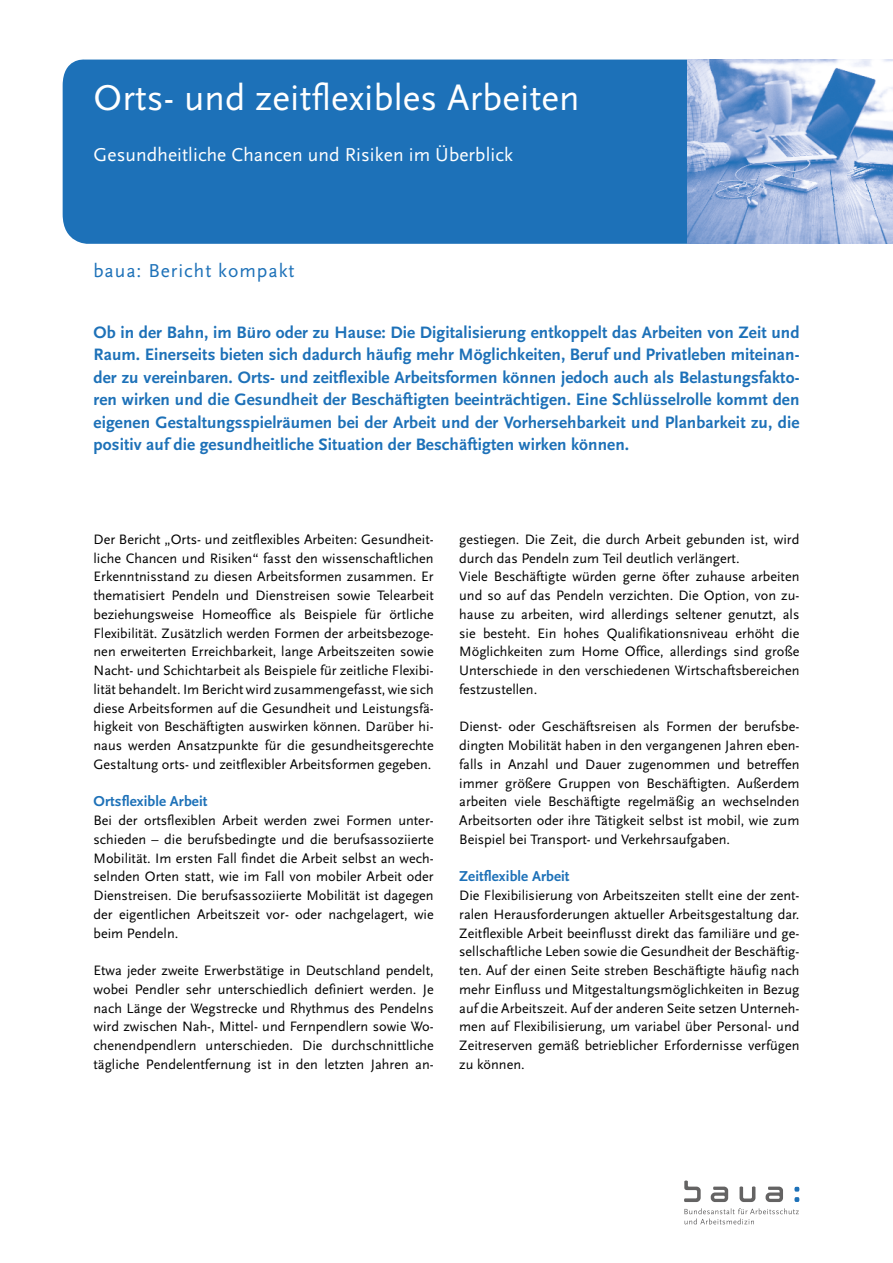
<style>
.page{position:relative;width:893px;height:1263px;background:#fff}
.page>*{position:absolute;margin:0;border:0;box-sizing:border-box;transform-origin:0 0}
._1_Titel_Head{font:37.5px "Scala Sans Pro";letter-spacing:.005em;color:#fff}
._1_Titel_Subhead{font:19.5px "Scala Sans Pro";letter-spacing:.005em;color:#fff}
.t1{font:19.5px "Scala Sans Pro";letter-spacing:.05em;color:#1d71b8}
._2_Abstract{font:700 17.25px/22.5px "Scala Sans Pro";letter-spacing:.005em;color:#1d71b8;text-align:justify}
._3_ZwHead_1{font:700 15px "Scala Sans Pro";letter-spacing:.005em;color:#1d71b8}
._3_Fließ{font:14.25px/18.8px "Scala Sans Pro";color:#000;text-align:justify}
</style>
<div class="page">
<svg style="left:794px;top:1187px;width:5px;height:15px"></svg>
<svg style="left:684px;top:1208px;width:115px;height:16px"></svg>
<svg style="left:684px;top:1180px;width:17px;height:22px"></svg>
<svg style="left:739px;top:1186px;width:16px;height:16px"></svg>
<svg style="left:711px;top:1186px;width:17px;height:16px"></svg>
<svg style="left:766px;top:1186px;width:17px;height:16px"></svg>
<div style="left:63px;top:59px;width:636px;height:185px;background:#1d71b8"></div>
<img style="left:687px;top:60px;width:206px;height:184px">
<p class="_1_Titel_Head" style="left:94px;top:76px;width:488px">Orts- und zeitflexibles Arbeiten</p>
<p class="_1_Titel_Subhead" style="left:94px;top:143px;width:421px">Gesundheitliche Chancen und Risiken im Überblick</p>
<h2 class="t1" style="left:93px;top:259px;width:203px">baua: Bericht kompakt</h2>
<p class="_2_Abstract" style="left:94px;top:321px;width:707px">Ob in der Bahn, im Büro oder zu Hause: Die Digitalisierung entkoppelt das Arbeiten von Zeit und Raum. Einerseits bieten sich dadurch häufig mehr Möglichkeiten, Beruf und Privatleben miteinan&shy;der zu vereinbaren. Orts- und zeitflexible Arbeitsformen können jedoch auch als Belastungsfakto&shy;ren wirken und die Gesundheit der Beschäftigten beeinträchtigen. Eine Schlüsselrolle kommt den eigenen Gestaltungsspielräumen bei der Arbeit und der Vorhersehbarkeit und Planbarkeit zu, die positiv auf die gesundheitliche Situation der Beschäftigten wirken können.</p>
<p class="_3_Fließ" style="left:94px;top:530px;width:342px">Der Bericht „Orts- und zeitflexibles Arbeiten: Gesundheit&shy;liche Chancen und Risiken“ fasst den wissenschaftlichen Erkenntnisstand zu diesen Arbeitsformen zusammen. Er thematisiert Pendeln und Dienstreisen sowie Telearbeit beziehungsweise Homeoffice als Beispiele für örtliche Flexibilität. Zusätzlich werden Formen der arbeitsbezoge&shy;nen erweiterten Erreichbarkeit, lange Arbeitszeiten sowie Nacht- und Schichtarbeit als Beispiele für zeitliche Flexibi&shy;lität behandelt. Im Bericht wird zusammengefasst, wie sich diese Arbeitsformen auf die Gesundheit und Leistungsfä&shy;higkeit von Beschäftigten auswirken können. Darüber hi&shy;naus werden Ansatzpunkte für die gesundheitsgerechte Gestaltung orts- und zeitflexibler Arbeitsformen gegeben.</p>
<p class="_3_ZwHead_1" style="left:94px;top:793px;width:115px">Ortsflexible Arbeit</p>
<p class="_3_Fließ" style="left:94px;top:811px;width:342px">Bei der ortsflexiblen Arbeit werden zwei Formen unter&shy;schieden – die berufsbedingte und die berufsassoziierte Mobilität. Im ersten Fall findet die Arbeit selbst an wech&shy;selnden Orten statt, wie im Fall von mobiler Arbeit oder Dienstreisen. Die berufsassoziierte Mobilität ist dagegen der eigentlichen Arbeitszeit vor- oder nachgelagert, wie beim Pendeln.</p>
<p class="_3_Fließ" style="left:94px;top:961px;width:342px">Etwa jeder zweite Erwerbstätige in Deutschland pendelt, wobei Pendler sehr unterschiedlich definiert werden. Je nach Länge der Wegstrecke und Rhythmus des Pendelns wird zwischen Nah-, Mittel- und Fernpendlern sowie Wo&shy;chenendpendlern unterschieden. Die durchschnittliche tägliche Pendelentfernung ist in den letzten Jahren an-</p>
<p class="_3_Fließ" style="left:459px;top:530px;width:342px">gestiegen. Die Zeit, die durch Arbeit gebunden ist, wird durch das Pendeln zum Teil deutlich verlängert.</p>
<p class="_3_Fließ" style="left:459px;top:567px;width:342px">Viele Beschäftigte würden gerne öfter zuhause arbeiten und so auf das Pendeln verzichten. Die Option, von zu&shy;hause zu arbeiten, wird allerdings seltener genutzt, als sie besteht. Ein hohes Qualifikationsniveau erhöht die Möglichkeiten zum Home Office, allerdings sind große Unterschiede in den verschiedenen Wirtschaftsbereichen festzustellen.</p>
<p class="_3_Fließ" style="left:459px;top:717px;width:342px">Dienst- oder Geschäftsreisen als Formen der berufsbe&shy;dingten Mobilität haben in den vergangenen Jahren eben&shy;falls in Anzahl und Dauer zugenommen und betreffen immer größere Gruppen von Beschäftigten. Außerdem arbeiten viele Beschäftigte regelmäßig an wechselnden Arbeitsorten oder ihre Tätigkeit selbst ist mobil, wie zum Beispiel bei Transport- und Verkehrsaufgaben.</p>
<p class="_3_ZwHead_1" style="left:459px;top:868px;width:112px">Zeitflexible Arbeit</p>
<p class="_3_Fließ" style="left:459px;top:886px;width:342px">Die Flexibilisierung von Arbeitszeiten stellt eine der zent&shy;ralen Herausforderungen aktueller Arbeitsgestaltung dar.<br>Zeitflexible Arbeit beeinflusst direkt das familiäre und ge&shy;sellschaftliche Leben sowie die Gesundheit der Beschäftig&shy;ten. Auf der einen Seite streben Beschäftigte häufig nach mehr Einfluss und Mitgestaltungsmöglichkeiten in Bezug auf die Arbeitszeit. Auf der anderen Seite setzen Unterneh&shy;men auf Flexibilisierung, um variabel über Personal- und Zeitreserven gemäß betrieblicher Erfordernisse verfügen zu können.</p>
</div>
